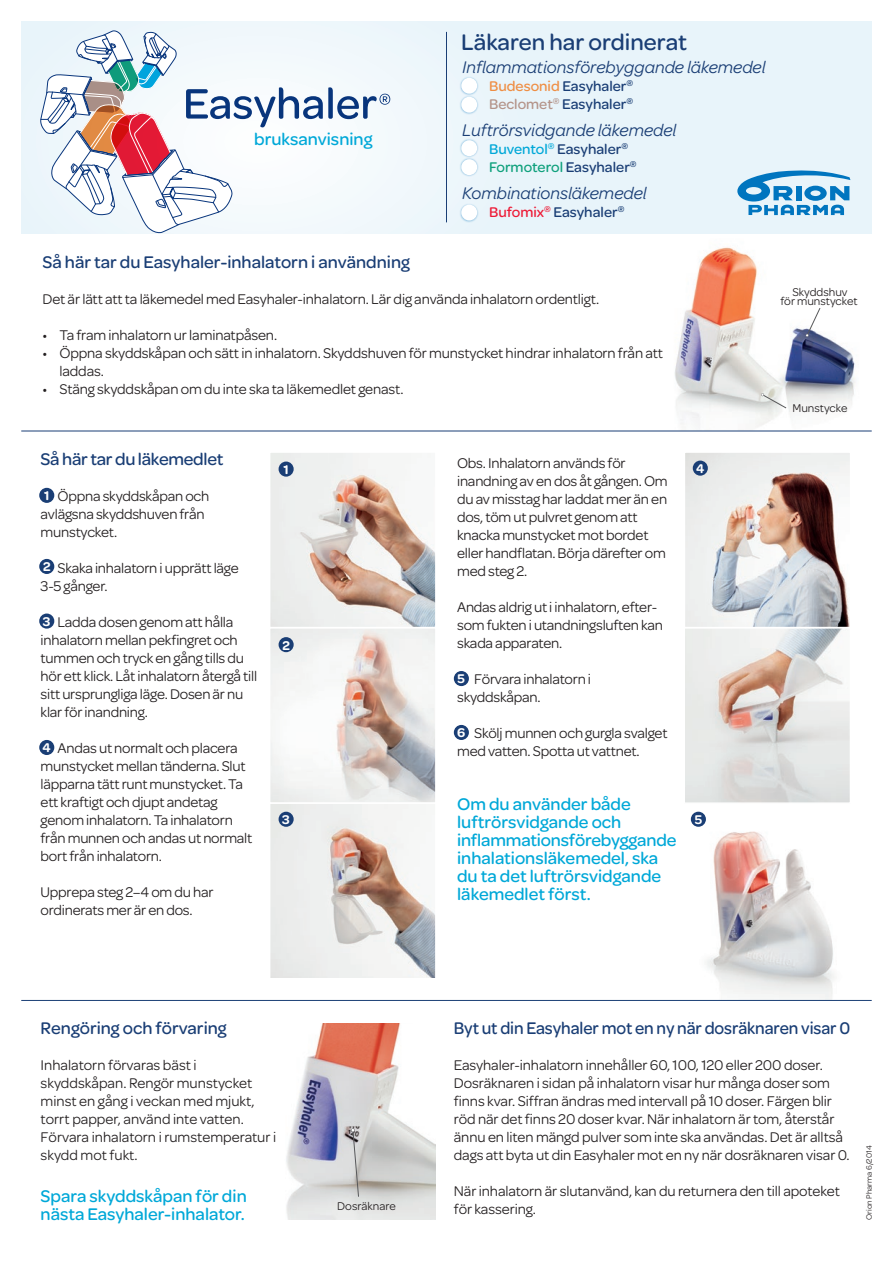
<style>
.page{position:relative;width:893px;height:1263px;background:#fff}
.page>*{position:absolute;margin:0;border:0;box-sizing:border-box;transform-origin:0 0}
.t1{font:500 24px "Omnes";color:#1a3e75}
.t2{font:500 18px/18px "Omnes";color:#00a8d8}
.t3{font:500 18px "Omnes";letter-spacing:-.005em;color:#1a3e75}
.t4{font:italic 18px "Omnes";color:#1a3e75}
.t5{font:500 18px "Omnes";letter-spacing:-.005em;color:#1a3e75;scale:.95 1}
.t6{font:15px/18px "Omnes";letter-spacing:-.015em;color:#231f20}
.t7{font:500 15px/18px "Omnes";color:#1a3e75}
.t8{font:600 13.5px "Omnes";color:#fff}
.t9{font:12px/9.4px "Omnes";color:#231f20;text-align:center}
.t10{font:8.25px "Omnes";color:#231f20}
.s1{color:#ef8e44}
.s2{color:#b4948a}
.s3{color:#00a8d8}
.s4{color:#10a17d}
.s5{color:#ed1a36}
</style>
<div class="page">
<img style="left:663px;top:233px;width:209px;height:198px">
<div style="left:21px;top:22px;width:851px;height:211px;background:#e8f4fa"></div>
<svg style="left:737px;top:170px;width:113px;height:45px"></svg>
<img style="left:687px;top:811px;width:181px;height:189px">
<img style="left:686px;top:454px;width:162px;height:347px">
<div style="left:684px;top:451px;width:167px;height:177px;border:2px solid #fff"></div>
<div style="left:683px;top:627px;width:168px;height:177px;border:2px solid #fff"></div>
<img style="left:272px;top:454px;width:162px;height:522px">
<div style="left:269px;top:802px;width:168px;height:177px;border:2px solid #fff"></div>
<div style="left:269px;top:451px;width:168px;height:177px;border:2px solid #fff"></div>
<div style="left:269px;top:627px;width:168px;height:177px;border:2px solid #fff"></div>
<svg style="left:805px;top:307px;width:16px;height:30px"></svg>
<svg style="left:761px;top:393px;width:26px;height:16px"></svg>
<img style="left:286px;top:1023px;width:149px;height:197px">
<svg style="left:351px;top:1128px;width:8px;height:69px"></svg>
<div style="left:39px;top:740px;width:15px;height:15px;background:#1a3e75;border-radius:50%"></div>
<div style="left:454px;top:725px;width:15px;height:15px;background:#1a3e75;border-radius:50%"></div>
<div style="left:454px;top:671px;width:15px;height:15px;background:#1a3e75;border-radius:50%"></div>
<img style="left:460px;top:77px;width:18px;height:17px">
<div style="left:461px;top:78px;width:16px;height:16px;background:#fff;border-radius:50%"></div>
<img style="left:460px;top:94px;width:18px;height:20px">
<div style="left:461px;top:97px;width:16px;height:16px;background:#fff;border-radius:50%"></div>
<img style="left:460px;top:139px;width:18px;height:18px">
<div style="left:461px;top:140px;width:16px;height:16px;background:#fff;border-radius:50%"></div>
<img style="left:460px;top:157px;width:18px;height:19px">
<div style="left:461px;top:159px;width:16px;height:16px;background:#fff;border-radius:50%"></div>
<img style="left:460px;top:204px;width:18px;height:18px">
<div style="left:461px;top:205px;width:16px;height:15px;background:#fff;border-radius:50%"></div>
<hr style="left:446px;top:32px;width:1px;height:190px;background:#1a3e75">
<hr style="left:21px;top:431px;width:851px;height:1px;background:#1a3e75">
<hr style="left:21px;top:1000px;width:851px;height:1px;background:#1a3e75">
<div style="left:39px;top:559px;width:15px;height:15px;background:#1a3e75;border-radius:50%"></div>
<div style="left:39px;top:613px;width:15px;height:16px;background:#1a3e75;border-radius:50%"></div>
<div style="left:39px;top:488px;width:15px;height:15px;background:#1a3e75;border-radius:50%"></div>
<div style="left:279px;top:637px;width:15px;height:15px;background:#1a3e75;border-radius:50%"></div>
<div style="left:279px;top:812px;width:15px;height:15px;background:#1a3e75;border-radius:50%"></div>
<div style="left:279px;top:462px;width:15px;height:15px;background:#1a3e75;border-radius:50%"></div>
<div style="left:693px;top:461px;width:15px;height:15px;background:#1a3e75;border-radius:50%"></div>
<div style="left:691px;top:812px;width:15px;height:15px;background:#1a3e75;border-radius:50%"></div>
<svg style="left:40px;top:30px;width:350px;height:203px"></svg>
<p class="t2" style="left:254px;top:129px;width:120px">bruksanvisning</p>
<h1 class="t1" style="left:461px;top:25px;width:227px">Läkaren har ordinerat</h1>
<p class="t4" style="left:462px;top:55px;width:305px">Inflammationsförebyggande läkemedel</p>
<p class="t7" style="left:489px;top:76px;width:146px"><span class="s1">Budesonid</span> Easyhaler<sup>®<br></sup><span class="s2">Beclomet</span><sup>®</sup> Easyhaler<sup>®</sup></p>
<p class="t4" style="left:462px;top:118px;width:216px">Luftrörsvidgande läkemedel</p>
<p class="t7" style="left:489px;top:139px;width:149px"><span class="s3">Buventol</span><sup>®</sup> Easyhaler<sup>®<br></sup><span class="s4">Formoterol</span> Easyhaler<sup>®</sup></p>
<p class="t4" style="left:462px;top:181px;width:186px">Kombinationsläkemedel</p>
<p class="t7" style="left:489px;top:202px;width:137px"><span class="s5">Bufomix</span><sup>®</sup> Easyhaler<sup>®</sup></p>
<p class="t3" style="left:43px;top:249px;width:369px">Så här tar du Easyhaler-inhalatorn i användning</p>
<p class="t6" style="left:43px;top:289px;width:558px">Det är lätt att ta läkemedel med Easyhaler-inhalatorn. Lär dig använda inhalatorn ordentligt.</p>
<p class="t6" style="left:43px;top:325px;width:236px">• Ta fram inhalatorn ur laminatpåsen.</p>
<p class="t6" style="left:60px;top:343px;width:605px;text-indent:-17px">• Öppna skyddskåpan och sätt in inhalatorn. Skyddshuven för munstycket hindrar inhalatorn från att laddas.</p>
<p class="t6" style="left:43px;top:379px;width:362px">• Stäng skyddskåpan om du inte ska ta läkemedlet genast.</p>
<p class="t3" style="left:41px;top:446px;width:184px">Så här tar du läkemedlet</p>
<p class="t6" style="left:41px;top:486px;width:170px;text-indent:17px">Öppna skyddskåpan och avlägsna skyddshuven från munstycket.</p>
<p class="t6" style="left:41px;top:558px;width:200px;text-indent:17px">Skaka inhalatorn i upprätt läge<br>3-5 gånger.</p>
<p class="t6" style="left:41px;top:612px;width:218px;text-indent:17px">Ladda dosen genom att hålla inhalatorn mellan pekfingret och tummen och tryck en gång tills du hör ett klick. Låt inhalatorn återgå till sitt ursprungliga läge. Dosen är nu klar för inandning.</p>
<p class="t6" style="left:41px;top:738px;width:213px;text-indent:17px">Andas ut normalt och placera munstycket mellan tänderna. Slut läpparna tätt runt munstycket. Ta ett kraftigt och djupt andetag genom inhalatorn. Ta inhalatorn från munnen och andas ut normalt bort från inhalatorn.</p>
<p class="t6" style="left:41px;top:882px;width:174px">Upprepa steg 2–4 om du har ordinerats mer är en dos.</p>
<p class="t8" style="left:44px;top:486px;width:7px">1</p>
<p class="t8" style="left:43px;top:557px;width:9px">2</p>
<p class="t8" style="left:43px;top:612px;width:9px">3</p>
<p class="t8" style="left:43px;top:738px;width:10px">4</p>
<p class="t6" style="left:457px;top:453px;width:212px">Obs. Inhalatorn används för inandning av en dos åt gången. Om du av misstag har laddat mer än en dos, töm ut pulvret genom att knacka munstycket mot bordet eller handflatan. Börja därefter om med steg 2.</p>
<p class="t6" style="left:457px;top:597px;width:207px">Andas aldrig ut i inhalatorn, efter&shy;som fukten i utandningsluften kan skada apparaten.</p>
<p class="t6" style="left:457px;top:669px;width:135px;text-indent:17px">Förvara inhalatorn i skyddskåpan.</p>
<p class="t6" style="left:457px;top:723px;width:212px;text-indent:17px">Skölj munnen och gurgla svalget med vatten. Spotta ut vattnet.</p>
<p class="t2" style="left:457px;top:794px;width:221px">Om du använder både luftrörsvidgande och inflammationsförebyggande inhalationsläkemedel, ska du ta det luftrörsvidgande läkemedlet först.</p>
<p class="t8" style="left:283px;top:460px;width:7px">1</p>
<p class="t8" style="left:696px;top:459px;width:10px">4</p>
<p class="t8" style="left:282px;top:635px;width:9px">2</p>
<p class="t8" style="left:458px;top:669px;width:9px">5</p>
<p class="t8" style="left:457px;top:723px;width:10px">6</p>
<p class="t8" style="left:282px;top:810px;width:9px">3</p>
<p class="t8" style="left:695px;top:810px;width:9px">5</p>
<p class="t9" style="left:780px;top:286px;width:79px">Skyddshuv<br>för munstycket</p>
<p class="t9" style="left:792px;top:403px;width:56px">Munstycke</p>
<p class="t3" style="left:41px;top:1015px;width:188px">Rengöring och förvaring</p>
<p class="t6" style="left:41px;top:1055px;width:237px">Inhalatorn förvaras bäst i skyddskåpan. Rengör munstycket minst en gång i veckan med mjukt, torrt papper, använd inte vatten.<br>Förvara inhalatorn i rumstemperatur i skydd mot fukt.</p>
<p class="t2" style="left:41px;top:1186px;width:208px">Spara skyddskåpan för din nästa Easyhaler-inhalator.</p>
<p class="t9" style="left:337px;top:1200px;width:60px">Dosräknare</p>
<p class="t5" style="left:454px;top:1015px;width:419px">Byt ut din Easyhaler mot en ny när dosräknaren visar 0</p>
<p class="t6" style="left:454px;top:1055px;width:397px">Easyhaler-inhalatorn innehåller 60, 100, 120 eller 200 doser.<br>Dosräknaren i sidan på inhalatorn visar hur många doser som finns kvar. Siffran ändras med intervall på 10 doser. Färgen blir röd när det finns 20 doser kvar. När inhalatorn är tom, återstår ännu en liten mängd pulver som inte ska användas. Det är alltså dags att byta ut din Easyhaler mot en ny när dosräknaren visar 0.</p>
<p class="t6" style="left:454px;top:1181px;width:388px">När inhalatorn är slutanvänd, kan du returnera den till apoteket för kassering.</p>
<p class="t10" style="left:863px;top:1220px;width:76px;rotate:-90deg">Orion Pharma 6/2014</p>
</div>
